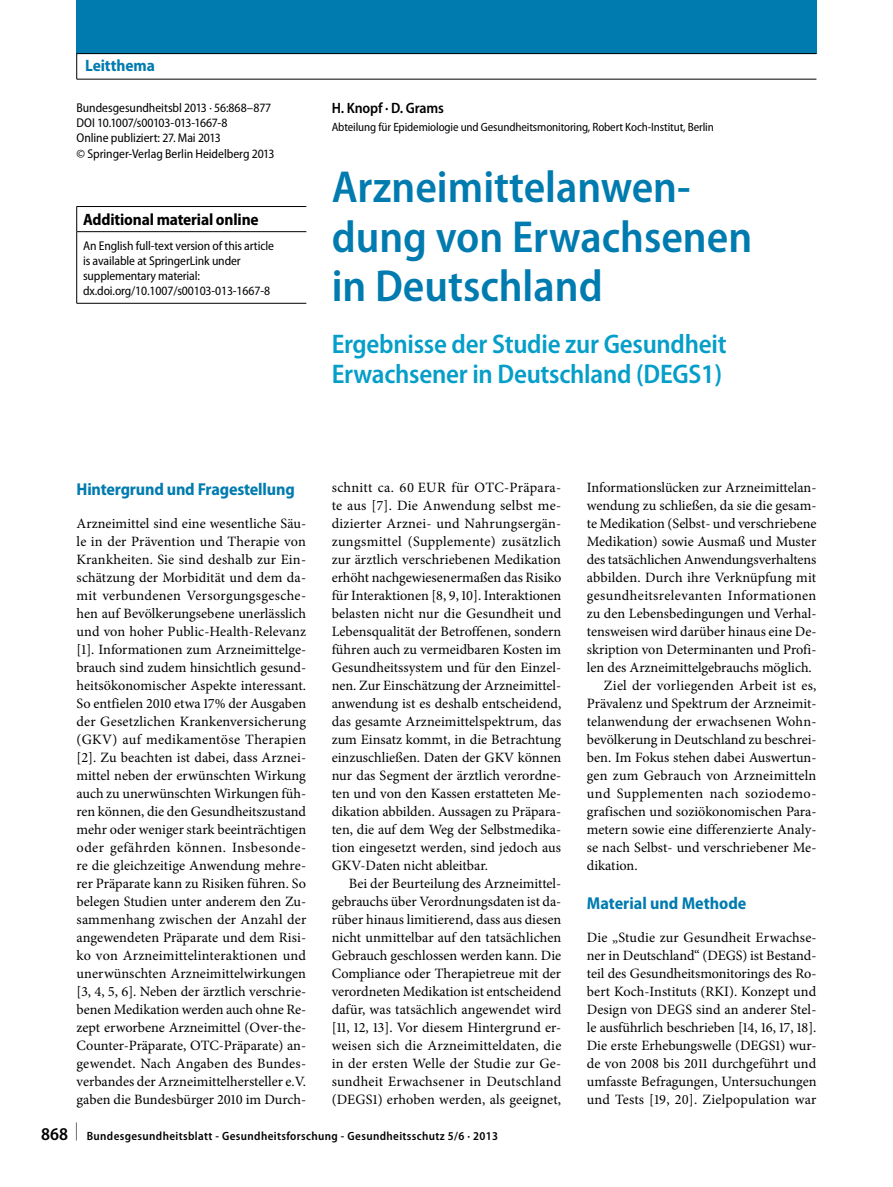
<style>
.page{position:relative;width:893px;height:1187px;background:#fff}
.page>*{position:absolute;margin:0;border:0;box-sizing:border-box;transform-origin:0 0}
._006_titel{font:600 semi-condensed 45px/49.5px "Myriad Pro";color:#007baf}
._007_untertitel{font:600 semi-condensed 27px/30px "Myriad Pro";letter-spacing:-.01em;color:#049ec9}
.t1{font:600 semi-condensed 18px "Myriad Pro";color:#000}
._012_u1{font:700 semi-condensed 17.25px "Myriad Pro";letter-spacing:-.01em;color:#007baf}
._251c_infobox-Tab_ti{font:700 semi-condensed 16.5px "Myriad Pro";letter-spacing:-.01em;color:#000}
.t2{font:700 semi-condensed 16.5px "Myriad Pro";letter-spacing:-.005em;color:#007baf}
._004_autorenzeile{font:600 semi-condensed 15px "Myriad Pro";letter-spacing:-.01em;color:#000}
._010_fliesstext_ohne{font:14.25px/18px "Minion Pro";color:#000;text-align:justify}
._010_fliesstext_mit{font:14.25px/18px "Minion Pro";color:#000;text-align:justify}
._041_fussnote{font:semi-condensed 12.75px/15px "Myriad Pro";letter-spacing:-.01em;color:#000}
._002_quelle_doi{font:semi-condensed 12.75px "Myriad Pro";letter-spacing:-.005em;color:#000}
._002_quelle_doi-2{font:semi-condensed 12.75px "Myriad Pro";letter-spacing:-.025em;color:#000}
._005_adresse{font:semi-condensed 12px "Myriad Pro";letter-spacing:-.01em;color:#000}
.t3{font:600 semi-condensed 12px "Myriad Pro";letter-spacing:.03em;color:#000}
</style>
<div class="page">
<div style="left:77px;top:0;width:740px;height:54px;background:#007baf"></div>
<svg style="left:76px;top:206px;width:230px;height:97px"></svg>
<hr style="left:77px;top:231px;width:229px;height:1px;background:#000">
<hr style="left:76px;top:232px;width:1px;height:71px;background:#000">
<hr style="left:77px;top:303px;width:229px;height:1px;background:#000">
<hr style="left:77px;top:53px;width:739px;height:1px;background:#000">
<svg style="left:76px;top:54px;width:1px;height:25px"></svg>
<hr style="left:77px;top:79px;width:739px;height:1px;background:#000">
<p class="t2" style="left:85px;top:57px;width:71px">Leitthema</p>
<p class="_002_quelle_doi" style="left:77px;top:101px;width:196px">Bundesgesundheitsbl 2013 · 56:868–877</p>
<p class="_002_quelle_doi-2" style="left:77px;top:116px;width:152px">DOI 10.1007/s00103-013-1667-8</p>
<p class="_002_quelle_doi" style="left:77px;top:131px;width:146px">Online publiziert: 27. Mai 2013</p>
<p class="_002_quelle_doi" style="left:77px;top:146px;width:200px">© Springer-Verlag Berlin Heidelberg 2013</p>
<p class="_251c_infobox-Tab_ti" style="left:83px;top:210px;width:177px">Additional material online</p>
<p class="_041_fussnote" style="left:83px;top:238px;width:192px">An English full-text version of this article is available at SpringerLink under supplementary material: dx.doi.org/10.1007/s00103-013-1667-8</p>
<p class="_004_autorenzeile" style="left:332px;top:100px;width:114px">H. Knopf · D. Grams</p>
<p class="_005_adresse" style="left:332px;top:121px;width:384px">Abteilung für Epidemiologie und Gesundheitsmonitoring, Robert Koch-Institut, Berlin</p>
<p class="_006_titel" style="left:332px;top:163px;width:422px">Arzneimittelanwen&shy;dung von Erwachsenen in Deutschland</p>
<p class="_007_untertitel" style="left:332px;top:329px;width:396px">Ergebnisse der Studie zur Gesundheit<br>Erwachsener in Deutschland (DEGS1)</p>
<p class="_012_u1" style="left:77px;top:479px;width:220px">Hintergrund und Fragestellung</p>
<p class="_010_fliesstext_ohne" style="left:77px;top:514px;width:231px">Arzneimittel sind eine wesentliche Säu&shy;le in der Prävention und Therapie von Krankheiten. Sie sind deshalb zur Ein&shy;schätzung der Morbidität und dem da&shy;mit verbundenen Versorgungsgesche&shy;hen auf Bevölkerungsebene unerlässlich und von hoher Public-Health-Relevanz [1]. Informationen zum Arzneimittelge&shy;brauch sind zudem hinsichtlich gesund&shy;heitsökonomischer Aspekte interessant.<br>So entfielen 2010 etwa 17% der Ausgaben der Gesetzlichen Krankenversicherung (GKV) auf medikamentöse Therapien [2]. Zu beachten ist dabei, dass Arznei&shy;mittel neben der erwünschten Wirkung auch zu unerwünschten Wirkungen füh&shy;ren können, die den Gesundheitszustand mehr oder weniger stark beeinträchtigen oder gefährden können. Insbesonde&shy;re die gleichzeitige Anwendung mehre&shy;rer Präparate kann zu Risiken führen. So belegen Studien unter anderem den Zu&shy;sammenhang zwischen der Anzahl der angewendeten Präparate und dem Risi&shy;ko von Arzneimittelinteraktionen und unerwünschten Arzneimittelwirkungen [3, 4, 5, 6]. Neben der ärztlich verschrie&shy;benen Medikation werden auch ohne Re&shy;zept erworbene Arzneimittel (Over-the-Counter-Präparate, OTC-Präparate) an&shy;gewendet. Nach Angaben des Bundes&shy;verbandes der Arzneimittelhersteller e.V. gaben die Bundesbürger 2010 im Durch-</p>
<p class="_010_fliesstext_ohne" style="left:332px;top:478px;width:231px">schnitt ca. 60 EUR für OTC-Präpara&shy;te aus [7]. Die Anwendung selbst me&shy;dizierter Arznei- und Nahrungsergän&shy;zungsmittel (Supplemente) zusätzlich zur ärztlich verschriebenen Medikation erhöht nachgewiesenermaßen das Risiko für Interaktionen [8, 9, 10]. Interaktionen belasten nicht nur die Gesundheit und Lebensqualität der Betroffenen, sondern führen auch zu vermeidbaren Kosten im Gesundheitssystem und für den Einzel&shy;nen. Zur Einschätzung der Arzneimittel&shy;anwendung ist es deshalb entscheidend, das gesamte Arzneimittelspektrum, das zum Einsatz kommt, in die Betrachtung einzuschließen. Daten der GKV können nur das Segment der ärztlich verordne&shy;ten und von den Kassen erstatteten Me&shy;dikation abbilden. Aussagen zu Präpara&shy;ten, die auf dem Weg der Selbstmedika&shy;tion eingesetzt werden, sind jedoch aus GKV-Daten nicht ableitbar.</p>
<p class="_010_fliesstext_mit" style="left:332px;top:874px;width:231px;text-indent:17px">Bei der Beurteilung des Arzneimittel&shy;gebrauchs über Verordnungsdaten ist da&shy;rüber hinaus limitierend, dass aus diesen nicht unmittelbar auf den tatsächlichen Gebrauch geschlossen werden kann. Die Compliance oder Therapietreue mit der verordneten Medikation ist entscheidend dafür, was tatsächlich angewendet wird [11, 12, 13]. Vor diesem Hintergrund er&shy;weisen sich die Arzneimitteldaten, die in der ersten Welle der Studie zur Ge&shy;sundheit Erwachsener in Deutschland (DEGS1) erhoben werden, als geeignet,</p>
<p class="_010_fliesstext_mit" style="left:587px;top:478px;width:231px">Informationslücken zur Arzneimittelan&shy;wendung zu schließen, da sie die gesam&shy;te Medikation (Selbst- und verschriebene Medikation) sowie Ausmaß und Muster des tatsächlichen Anwendungsverhaltens abbilden. Durch ihre Verknüpfung mit gesundheitsrelevanten Informationen zu den Lebensbedingungen und Verhal&shy;tensweisen wird darüber hinaus eine De&shy;skription von Determinanten und Profi&shy;len des Arzneimittelgebrauchs möglich.</p>
<p class="_010_fliesstext_mit" style="left:587px;top:676px;width:231px;text-indent:17px">Ziel der vorliegenden Arbeit ist es, Prävalenz und Spektrum der Arzneimit&shy;telanwendung der erwachsenen Wohn&shy;bevölkerung in Deutschland zu beschrei&shy;ben. Im Fokus stehen dabei Auswertun&shy;gen zum Gebrauch von Arzneimitteln und Supplementen nach soziodemo&shy;grafischen und soziökonomischen Para&shy;metern sowie eine differenzierte Analy&shy;se nach Selbst- und verschriebener Me&shy;dikation.</p>
<p class="_012_u1" style="left:587px;top:893px;width:161px">Material und Methode</p>
<p class="_010_fliesstext_ohne" style="left:587px;top:928px;width:231px">Die „Studie zur Gesundheit Erwachse&shy;ner in Deutschland“ (DEGS) ist Bestand&shy;teil des Gesundheitsmonitorings des Ro&shy;bert Koch-Instituts (RKI). Konzept und Design von DEGS sind an anderer Stel&shy;le ausführlich beschrieben [14, 16, 17, 18].<br>Die erste Erhebungswelle (DEGS1) wur&shy;de von 2008 bis 2011 durchgeführt und umfasste Befragungen, Untersuchungen und Tests [19, 20]. Zielpopulation war</p>
<p class="t1" style="left:41px;top:1123px;width:28px">868</p>
<p class="t3" style="left:76px;top:1129px;width:424px"><sup>|</sup> Bundesgesundheitsblatt - Gesundheitsforschung - Gesundheitsschutz 5/6 · 2013</p>
</div>
